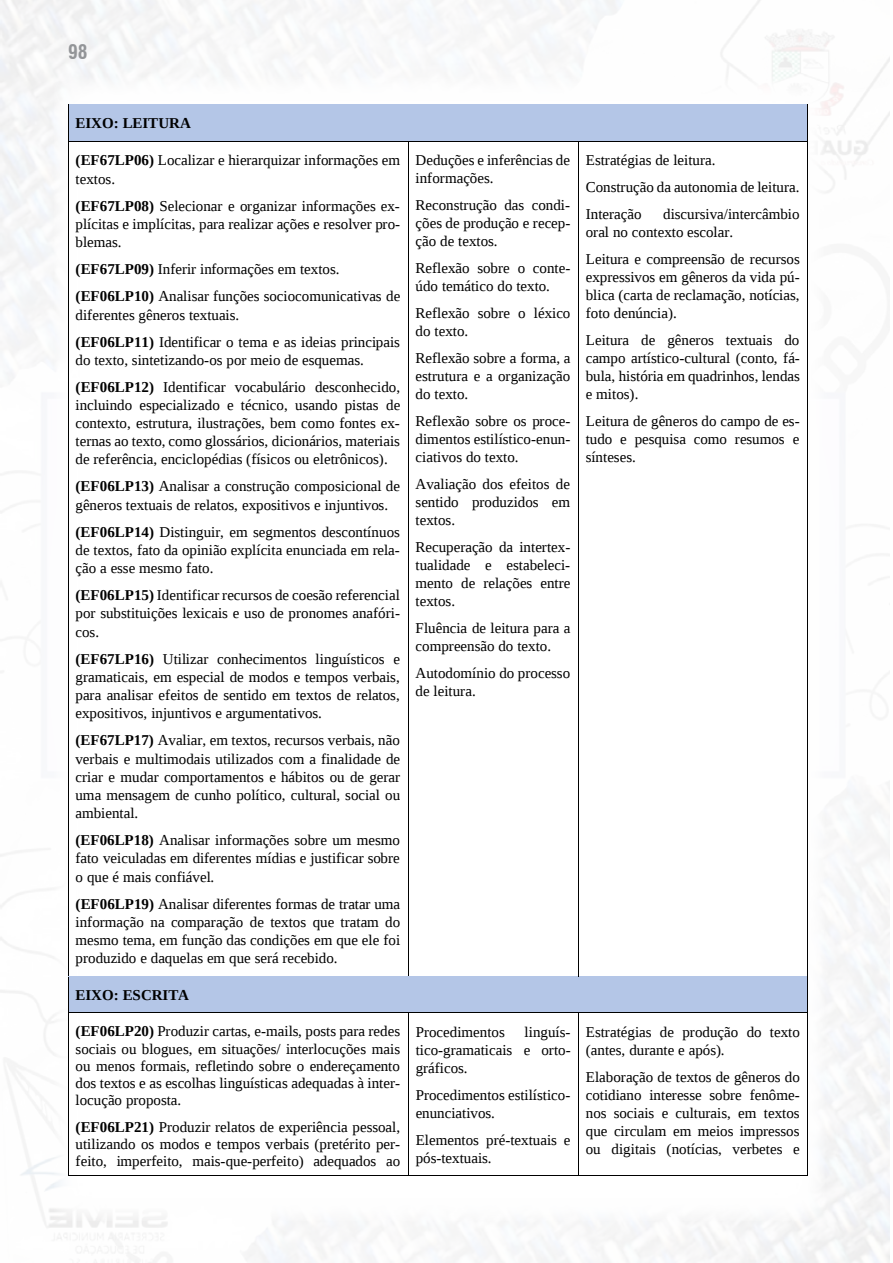
<style>
.page{position:relative;width:893px;height:1263px;background:#fff}
.page>*{position:absolute;margin:0;border:0;box-sizing:border-box;transform-origin:0 0}
.t1{font:700 condensed 19.5px "Swiss 721 BT";color:#939598}
.t2{font:15px/18px "Liberation Serif";color:#000;text-align:justify}
.t3{font:700 15px "Liberation Serif";letter-spacing:-.005em;color:#000}
.s1{font-weight:700}
</style>
<div class="page">
<div style="left:76px;top:105px;width:723px;height:36px;background:#b4c6e7"></div>
<hr style="left:68px;top:104px;width:739px;height:1px;background:#000">
<hr style="left:68px;top:105px;width:739px;height:1px;background:#b4c6e7">
<hr style="left:68px;top:105px;width:1px;height:36px;background:#000">
<hr style="left:807px;top:105px;width:1px;height:36px;background:#000">
<hr style="left:68px;top:141px;width:340px;height:1px;background:#000">
<hr style="left:408px;top:141px;width:170px;height:1px;background:#000">
<hr style="left:579px;top:141px;width:228px;height:1px;background:#000">
<hr style="left:68px;top:142px;width:1px;height:834px;background:#000">
<hr style="left:408px;top:142px;width:1px;height:834px;background:#000">
<hr style="left:578px;top:142px;width:1px;height:834px;background:#000">
<hr style="left:807px;top:142px;width:1px;height:834px;background:#000">
<div style="left:76px;top:976px;width:723px;height:36px;background:#b4c6e7"></div>
<hr style="left:68px;top:976px;width:340px;height:1px;background:#b4c6e7">
<hr style="left:579px;top:976px;width:228px;height:1px;background:#b4c6e7">
<hr style="left:68px;top:977px;width:1px;height:35px;background:#000">
<hr style="left:807px;top:977px;width:1px;height:35px;background:#000">
<hr style="left:68px;top:1012px;width:340px;height:1px;background:#000">
<hr style="left:408px;top:1012px;width:170px;height:1px;background:#000">
<hr style="left:579px;top:1012px;width:228px;height:1px;background:#000">
<hr style="left:68px;top:1013px;width:1px;height:162px;background:#000">
<hr style="left:68px;top:1175px;width:340px;height:1px;background:#000">
<hr style="left:408px;top:1013px;width:1px;height:162px;background:#000">
<hr style="left:408px;top:1175px;width:170px;height:1px;background:#000">
<hr style="left:578px;top:1013px;width:1px;height:162px;background:#000">
<hr style="left:579px;top:1175px;width:228px;height:1px;background:#000">
<hr style="left:807px;top:1013px;width:1px;height:162px;background:#000">
<h1 class="t1" style="left:68px;top:40px;width:21px">98</h1>
<p class="t3" style="left:76px;top:113px;width:117px">EIXO: LEITURA</p>
<p class="t2" style="left:76px;top:151px;width:326px"><span class="s1">(EF67LP06)</span> Localizar e hierarquizar informações em textos.</p>
<p class="t2" style="left:76px;top:196px;width:326px"><span class="s1">(EF67LP08)</span> Selecionar e organizar informações ex&shy;plícitas e implícitas, para realizar ações e resolver pro&shy;blemas.</p>
<p class="t2" style="left:76px;top:256px;width:326px;line-height:27px"><span class="s1">(EF67LP09)</span> Inferir informações em textos. <span class="s1">(EF06LP10)</span> Analisar funções sociocomunicativas de</p>
<p class="t2" style="left:76px;top:301px;width:326px;line-height:27px">diferentes gêneros textuais.<br><span class="s1">(EF06LP11)</span> Identificar o tema e as ideias principais</p>
<p class="t2" style="left:76px;top:346px;width:326px;line-height:27px">do texto, sintetizando-os por meio de esquemas. <span class="s1">(EF06LP12)</span> Identificar vocabulário desconhecido,</p>
<p class="t2" style="left:76px;top:396px;width:326px">incluindo especializado e técnico, usando pistas de contexto, estrutura, ilustrações, bem como fontes ex&shy;ternas ao texto, como glossários, dicionários, materiais de referência, enciclopédias (físicos ou eletrônicos).</p>
<p class="t2" style="left:76px;top:477px;width:326px"><span class="s1">(EF06LP13)</span> Analisar a construção composicional de gêneros textuais de relatos, expositivos e injuntivos.</p>
<p class="t2" style="left:76px;top:522px;width:326px"><span class="s1">(EF06LP14)</span> Distinguir, em segmentos descontínuos de textos, fato da opinião explícita enunciada em rela&shy;ção a esse mesmo fato.</p>
<p class="t2" style="left:76px;top:586px;width:326px"><span class="s1">(EF06LP15)</span> Identificar recursos de coesão referencial por substituições lexicais e uso de pronomes anafóri&shy;cos.</p>
<p class="t2" style="left:76px;top:649px;width:326px"><span class="s1">(EF67LP16)</span> Utilizar conhecimentos linguísticos e gramaticais, em especial de modos e tempos verbais, para analisar efeitos de sentido em textos de relatos, expositivos, injuntivos e argumentativos.</p>
<p class="t2" style="left:75px;top:731px;width:326px"><span class="s1">(EF67LP17)</span> Avaliar, em textos, recursos verbais, não verbais e multimodais utilizados com a finalidade de criar e mudar comportamentos e hábitos ou de gerar uma mensagem de cunho político, cultural, social ou ambiental.</p>
<p class="t2" style="left:75px;top:831px;width:326px"><span class="s1">(EF06LP18)</span> Analisar informações sobre um mesmo fato veiculadas em diferentes mídias e justificar sobre o que é mais confiável.</p>
<p class="t2" style="left:76px;top:894px;width:326px"><span class="s1">(EF06LP19)</span> Analisar diferentes formas de tratar uma informação na comparação de textos que tratam do mesmo tema, em função das condições em que ele foi produzido e daquelas em que será recebido.</p>
<p class="t3" style="left:76px;top:985px;width:115px">EIXO: ESCRITA</p>
<p class="t2" style="left:76px;top:1022px;width:326px;line-height:17.4px"><span class="s1">(EF06LP20)</span> Produzir cartas, e-mails, posts para redes sociais ou blogues, em situações/ interlocuções mais ou menos formais, refletindo sobre o endereçamento dos textos e as escolhas linguísticas adequadas à inter&shy;locução proposta.</p>
<p class="t2" style="left:76px;top:1118px;width:326px;line-height:17.2px"><span class="s1">(EF06LP21)</span> Produzir relatos de experiência pessoal, utilizando os modos e tempos verbais (pretérito per&shy;feito, imperfeito, mais-que-perfeito) adequados ao</p>
<p class="t2" style="left:416px;top:151px;width:156px">Deduções e inferências de informações.</p>
<p class="t2" style="left:416px;top:196px;width:156px">Reconstrução das condi&shy;ções de produção e recep&shy;ção de textos.</p>
<p class="t2" style="left:416px;top:259px;width:156px">Reflexão sobre o conte&shy;údo temático do texto.</p>
<p class="t2" style="left:416px;top:304px;width:156px">Reflexão sobre o léxico do texto.</p>
<p class="t2" style="left:416px;top:349px;width:156px">Reflexão sobre a forma, a estrutura e a organização do texto.</p>
<p class="t2" style="left:416px;top:412px;width:156px">Reflexão sobre os proce&shy;dimentos estilístico-enun&shy;ciativos do texto.</p>
<p class="t2" style="left:416px;top:475px;width:156px">Avaliação dos efeitos de sentido produzidos em textos.</p>
<p class="t2" style="left:416px;top:538px;width:156px">Recuperação da intertex&shy;tualidade e estabeleci&shy;mento de relações entre textos.</p>
<p class="t2" style="left:416px;top:619px;width:156px">Fluência de leitura para a compreensão do texto.</p>
<p class="t2" style="left:416px;top:664px;width:156px">Autodomínio do processo de leitura.</p>
<p class="t2" style="left:586px;top:146px;width:215px;line-height:27px;text-align:left">Estratégias de leitura.<br>Construção da autonomia de leitura.<br>Interação</p>
<p class="t2" style="left:586px;top:205px;width:215px;text-indent:77px">discursiva/intercâmbio oral no contexto escolar.</p>
<p class="t2" style="left:586px;top:250px;width:216px">Leitura e compreensão de recursos expressivos em gêneros da vida pú&shy;blica (carta de reclamação, notícias, foto denúncia).</p>
<p class="t2" style="left:586px;top:331px;width:216px">Leitura de gêneros textuais do campo artístico-cultural (conto, fá&shy;bula, história em quadrinhos, lendas e mitos).</p>
<p class="t2" style="left:586px;top:412px;width:215px">Leitura de gêneros do campo de es&shy;tudo e pesquisa como resumos e sínteses.</p>
<p class="t2" style="left:416px;top:1023px;width:156px;text-indent:109px">linguís&shy;tico-gramaticais e orto&shy;gráficos.</p>
<p class="t2" style="left:416px;top:1086px;width:156px">Procedimentos estilístico&shy;enunciativos.</p>
<p class="t2" style="left:416px;top:1131px;width:156px">Elementos pré-textuais e pós-textuais.</p>
<p class="t2" style="left:416px;top:1023px;width:91px">Procedimentos</p>
<p class="t2" style="left:586px;top:1023px;width:215px">Estratégias de produção do texto (antes, durante e após).</p>
<p class="t2" style="left:586px;top:1068px;width:216px">Elaboração de textos de gêneros do cotidiano interesse sobre fenôme&shy;nos sociais e culturais, em textos que circulam em meios impressos ou digitais (notícias, verbetes e</p>
</div>
